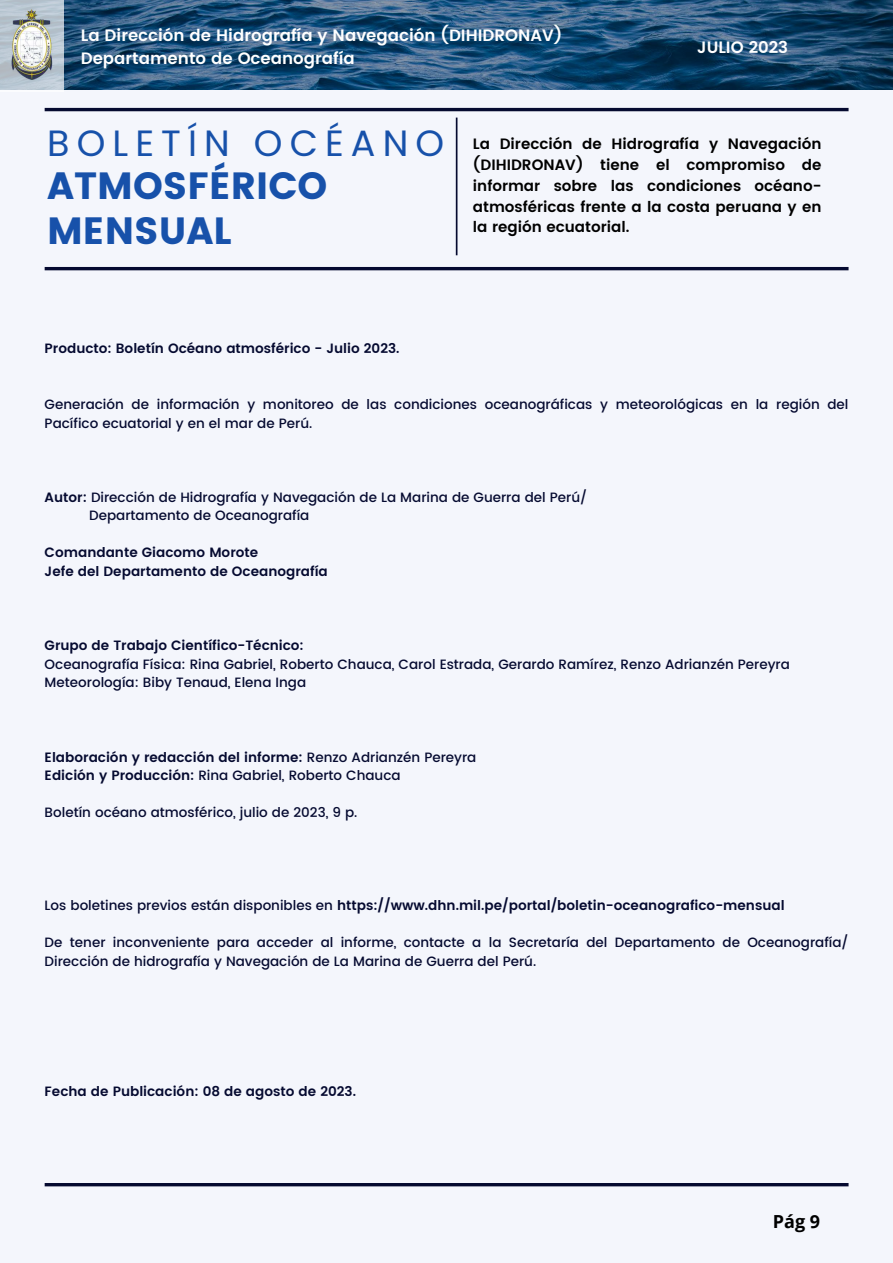
<style>
.page{position:relative;width:893px;height:1263px;background:#f4f6fc}
.page>*{position:absolute;margin:0;border:0;box-sizing:border-box;transform-origin:0 0}
.t1{font:37.88px/44.9px "Poppins";color:#1751aa}
.t2{font:36.53px "Poppins";letter-spacing:.195em;color:#1751aa}
.t3{font:700 18px "Open Sans";color:#000}
.t4{font:600 16.5px/23.1px "Poppins";color:#fff}
.t5{font:600 15px/20.9px "Poppins";color:#000;text-align:justify}
.t6{font:500 13.5px/18.6px "Poppins";color:#050a30}
.t7{font:600 13.5px/18.6px "Poppins";color:#050a30}
.s1{font-weight:600}
.s2{font-weight:500}
</style>
<div class="page">
<hr style="left:45px;top:267px;width:803px;height:3px;background:#050a30">
<hr style="left:45px;top:108px;width:803px;height:3px;background:#050a30">
<hr style="left:456px;top:118px;width:1px;height:137px;background:#050a30">
<svg style="left:64px;top:0;width:829px;height:89px;background:#215076"></svg>
<svg style="left:0;top:0;width:64px;height:90px"></svg>
<img style="left:0;top:10px;width:64px;height:70px">
<hr style="left:45px;top:1183px;width:803px;height:3px;background:#050a30">
<p class="t4" style="left:81px;top:24px;width:483px">La Dirección de Hidrografía y Navegación (DIHIDRONAV)<br>Departamento de Oceanografía</p>
<p class="t4" style="left:697px;top:36px;width:93px">JULIO 2023</p>
<h2 class="t2" style="left:47px;top:117px;width:398px">BOLETÍN OCÉANO</h2>
<h1 class="t1" style="left:47px;top:163px;width:281px">ATMOSFÉRICO<br>MENSUAL</h1>
<p class="t5" style="left:473px;top:133px;width:350px">La Dirección de Hidrografía y Navegación (DIHIDRONAV) tiene el compromiso de informar sobre las condiciones océano&shy;atmosféricas frente a la costa peruana y en la región ecuatorial.</p>
<p class="t7" style="left:45px;top:339px;width:356px">Producto: Boletín Océano atmosférico - Julio 2023.</p>
<p class="t6" style="left:45px;top:395px;width:805px">Generación de información y monitoreo de las condiciones oceanográficas y meteorológicas en la región del<br>Pacífico ecuatorial y en el mar de Perú.</p>
<p class="t6" style="left:89px;top:488px;width:499px;text-indent:-45px"><span class="s1">Autor:</span> Dirección de Hidrografía y Navegación de La Marina de Guerra del Perú/<br>Departamento de Oceanografía</p>
<p class="t7" style="left:45px;top:543px;width:285px">Comandante Giacomo Morote<br>Jefe del Departamento de Oceanografía</p>
<p class="t7" style="left:45px;top:636px;width:261px">Grupo de Trabajo Científico-Técnico:</p>
<p class="t6" style="left:45px;top:655px;width:747px">Oceanografía Física: Rina Gabriel, Roberto Chauca, Carol Estrada, Gerardo Ramírez, Renzo Adrianzén Pereyra<br>Meteorología: Biby Tenaud, Elena Inga</p>
<p class="t7" style="left:45px;top:748px;width:433px">Elaboración y redacción del informe: <span class="s2">Renzo Adrianzén Pereyra<br></span>Edición y Producción: <span class="s2">Rina Gabriel, Roberto Chauca</span></p>
<p class="t6" style="left:45px;top:803px;width:314px">Boletín océano atmosférico, julio de 2023, 9 p.</p>
<p class="t7" style="left:45px;top:896px;width:741px"><span class="s2">Los boletines previos están disponibles en</span> https://www.dhn.mil.pe/portal/boletin-oceanografico-mensual</p>
<p class="t6" style="left:45px;top:933px;width:805px">De tener inconveniente para acceder al informe, contacte a la Secretaría del Departamento de Oceanografía/<br>Dirección de hidrografía y Navegación de La Marina de Guerra del Perú.</p>
<p class="t7" style="left:45px;top:1082px;width:313px">Fecha de Publicación: 08 de agosto de 2023.</p>
<h3 class="t3" style="left:773px;top:1208px;width:49px">Pág 9</h3>
</div>
